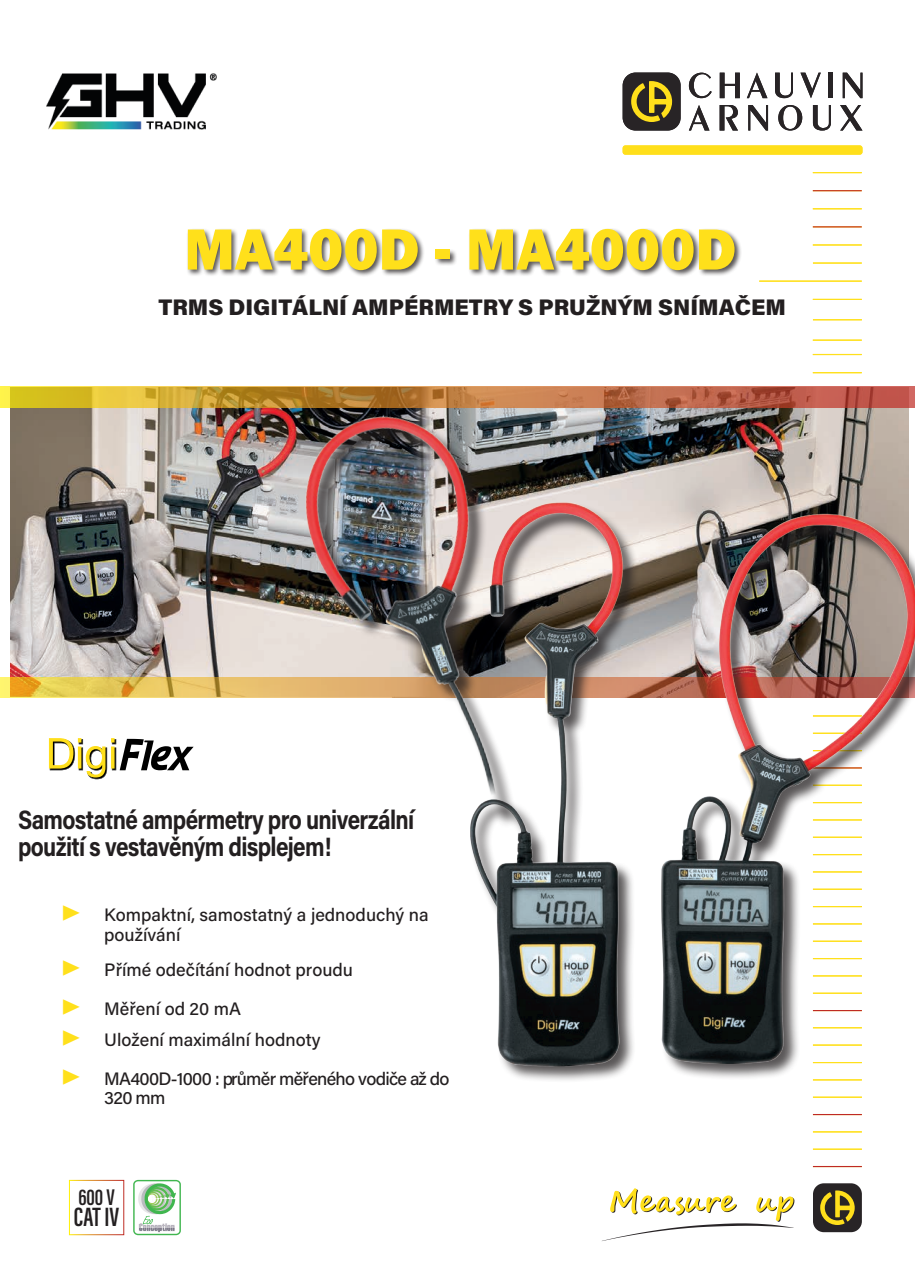
<style>
.page{position:relative;width:915px;height:1285px;background:#fff}
.page>*{position:absolute;margin:0;border:0;box-sizing:border-box;transform-origin:0 0}
.t1{font:60px "Franklin Gothic URW Hea";color:#ffe01b}
.t2{font:600 27.3px "Acumin Pro Extra Cond";color:#231f20}
.t3{font:700 26.55px/27px "Acumin Pro";letter-spacing:-.03em;color:#231f20;scale:.85 1}
.t4{font:600 23.4px "Acumin Pro Extra Cond";color:#231f20}
.t5{font:900 22.5px "Acumin Pro";color:#231f20}
.t6{font:500 18px/20.7px "Acumin Pro";color:#231f20}
.t7{font:500 18px/38.5px "Acumin Pro";letter-spacing:-.04em;color:#231f20}
.s1{font-size:27px;color:#ffe01b}
</style>
<div class="page">
<div style="left:69px;top:1179px;width:55px;height:55px;border:1px solid #fff"></div>
<div style="left:622px;top:73px;width:58px;height:57px;background:#282426;border-radius:13px"></div>
<svg style="left:631px;top:81px;width:41px;height:41px"></svg>
<svg style="left:688px;top:73px;width:23px;height:25px"></svg>
<svg style="left:719px;top:73px;width:20px;height:25px"></svg>
<svg style="left:747px;top:73px;width:20px;height:25px"></svg>
<svg style="left:775px;top:73px;width:17px;height:25px"></svg>
<svg style="left:800px;top:73px;width:20px;height:25px"></svg>
<div style="left:828px;top:73px;width:5px;height:25px;background:#282426"></div>
<svg style="left:842px;top:73px;width:20px;height:25px"></svg>
<svg style="left:689px;top:105px;width:20px;height:25px"></svg>
<svg style="left:719px;top:105px;width:18px;height:25px"></svg>
<svg style="left:748px;top:105px;width:19px;height:25px"></svg>
<svg style="left:778px;top:105px;width:24px;height:25px"></svg>
<svg style="left:812px;top:105px;width:18px;height:25px"></svg>
<svg style="left:840px;top:105px;width:22px;height:25px"></svg>
<div style="left:622px;top:145px;width:240px;height:10px;background:#ffdf1b;border-radius:3px"></div>
<hr style="left:812px;top:172px;width:49px;height:1px;background:#ffe01b">
<hr style="left:812px;top:190px;width:49px;height:1px;background:#bf2a24">
<hr style="left:812px;top:208px;width:49px;height:1px;background:#ffe01b">
<hr style="left:812px;top:226px;width:49px;height:1px;background:#bf2a24">
<hr style="left:812px;top:244px;width:49px;height:1px;background:#ffe01b">
<hr style="left:812px;top:262px;width:49px;height:1px;background:#ffe01b">
<hr style="left:812px;top:299px;width:49px;height:1px;background:#ffe01b">
<hr style="left:759px;top:280px;width:102px;height:2px;background:#ffe01b">
<hr style="left:812px;top:372px;width:49px;height:1px;background:#ffe01b">
<hr style="left:812px;top:339px;width:49px;height:1px;background:#ffe01b">
<hr style="left:812px;top:319px;width:49px;height:1px;background:#ffe01b">
<hr style="left:812px;top:354px;width:49px;height:1px;background:#ffe01b">
<hr style="left:812px;top:1165px;width:49px;height:1px;background:#bf2a24">
<hr style="left:812px;top:1096px;width:49px;height:1px;background:#ffe01b">
<hr style="left:812px;top:1131px;width:49px;height:1px;background:#ffe01b">
<hr style="left:812px;top:1113px;width:49px;height:1px;background:#bf2a24">
<hr style="left:812px;top:1148px;width:49px;height:1px;background:#ffe01b">
<img style="left:11px;top:407px;width:897px;height:270px">
<svg style="left:0;top:387px;width:914px;height:20px;background:#c6843e"></svg>
<svg style="left:0;top:677px;width:270px;height:20px;background:#e6c258"></svg>
<div style="left:186px;top:228px;width:555px;height:49px;background:#231f20;opacity:.75"></div>
<svg style="left:133px;top:1179px;width:48px;height:55px"></svg>
<svg style="left:49px;top:738px;width:144px;height:41px"></svg>
<svg style="left:606px;top:1188px;width:188px;height:52px"></svg>
<div style="left:812px;top:1182px;width:49px;height:49px;background:#282426;border-radius:11px"></div>
<svg style="left:820px;top:1190px;width:34px;height:34px"></svg>
<img style="left:470px;top:474px;width:444px;height:607px">
<img style="left:270px;top:386px;width:260px;height:451px">
<img style="left:47px;top:74px;width:170px;height:55px">
<h1 class="t1" style="left:184px;top:210px;width:553px">MA400D - MA4000D</h1>
<p class="t5" style="left:158px;top:293px;width:629px">TRMS DIGITÁLNÍ AMPÉRMETRY S PRUŽNÝM SNÍMAČEM</p>
<h3 class="t3" style="left:18px;top:805px;width:467px">Samostatné ampérmetry pro univerzální použití s vestavěným displejem!</h3>
<p class="t6" style="left:104px;top:903px;width:326px;text-indent:-43px"><span class="s1">▶</span> Kompaktní, samostatný a jednoduchý na používání</p>
<p class="t6" style="left:62px;top:950px;width:293px;line-height:38.2px"><span class="s1">▶</span> Přímé odečítání hodnot proudu <span class="s1">▶</span> Měření od 20 mA</p>
<p class="t7" style="left:62px;top:1020px;width:389px"><span class="s1">▶</span> Uložení maximální hodnoty<br><span class="s1">▶</span> MA400D-1000 : průměr měřeného vodiče až do</p>
<p class="t6" style="left:104px;top:1086px;width:63px">320 mm</p>
<p class="t4" style="left:78px;top:1182px;width:38px">600 V</p>
<h2 class="t2" style="left:74px;top:1200px;width:47px">CAT IV</h2>
</div>
